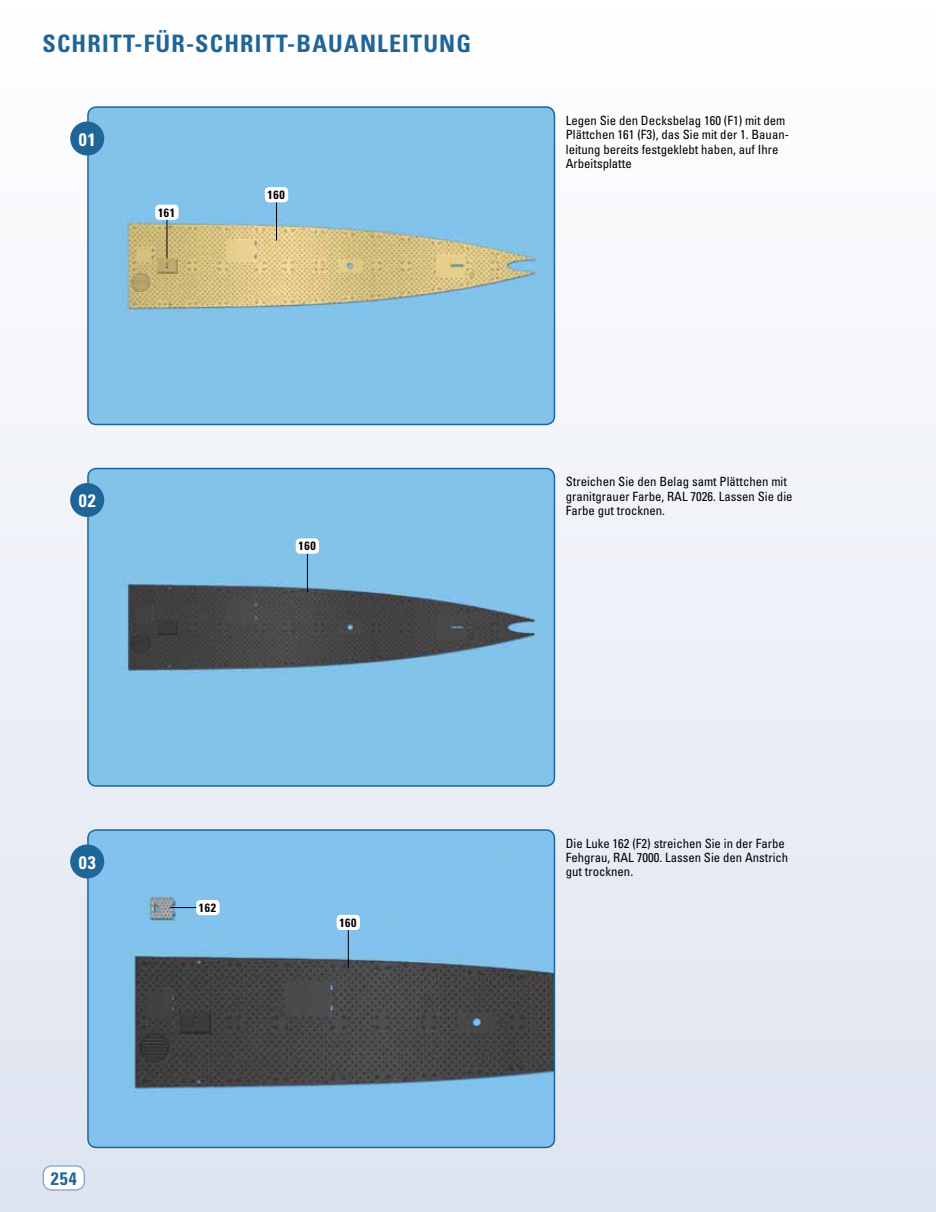
<style>
.page{position:relative;width:936px;height:1212px;background:#fff}
.page>*{position:absolute;margin:0;border:0;box-sizing:border-box;transform-origin:0 0}
.t1{font:700 condensed 24px "Univers";letter-spacing:.05em;color:#206598}
.t2{font:700 condensed 18px "Univers";color:#fff}
.t3{font:700 condensed 18px "Univers";color:#206598}
.t4{font:condensed 12.75px/14.2px "Univers";color:#000}
.t5{font:700 condensed 12px "Univers";letter-spacing:.05em;color:#000}
</style>
<div class="page">
<div style="left:0;top:0;width:935px;height:1212px;background:linear-gradient(to bottom,#fff,#dee4f0)"></div>
<div style="left:43px;top:1166px;width:41px;height:24px;background:#fff;border-radius:9px"></div>
<div style="left:43px;top:1165px;width:42px;height:26px;border:2px solid #93aacb;border-radius:9px"></div>
<img style="left:88px;top:468px;width:466px;height:318px">
<div style="left:87px;top:468px;width:468px;height:319px;border:2px solid #206598;border-radius:9px"></div>
<div style="left:70px;top:483px;width:34px;height:34px;background:#206598;border-radius:50%"></div>
<img style="left:88px;top:107px;width:466px;height:317px">
<div style="left:87px;top:106px;width:468px;height:319px;border:2px solid #206598;border-radius:9px"></div>
<div style="left:70px;top:121px;width:34px;height:35px;background:#206598;border-radius:50%"></div>
<img style="left:88px;top:830px;width:466px;height:317px">
<div style="left:87px;top:829px;width:468px;height:319px;border:2px solid #206598;border-radius:9px"></div>
<div style="left:70px;top:844px;width:34px;height:34px;background:#206598;border-radius:50%"></div>
<hr style="left:276px;top:199px;width:1px;height:42px;background:#000">
<div style="left:265px;top:187px;width:23px;height:15px;background:#fff;border-radius:4px"></div>
<hr style="left:307px;top:551px;width:1px;height:41px;background:#000">
<div style="left:296px;top:538px;width:23px;height:16px;background:#fff;border-radius:4px"></div>
<hr style="left:166px;top:217px;width:1px;height:41px;background:#000">
<div style="left:155px;top:205px;width:24px;height:15px;background:#fff;border-radius:4px"></div>
<hr style="left:348px;top:927px;width:1px;height:41px;background:#000">
<div style="left:336px;top:915px;width:24px;height:15px;background:#fff;border-radius:4px"></div>
<hr style="left:170px;top:907px;width:41px;height:1px;background:#000">
<div style="left:196px;top:900px;width:23px;height:15px;background:#fff;border-radius:4px"></div>
<h1 class="t1" style="left:43px;top:29px;width:430px">SCH RITT-FÜR-SCH RITT-BAUANLEITUNG</h1>
<h2 class="t2" style="left:79px;top:128px;width:18px">01</h2>
<p class="t5" style="left:158px;top:205px;width:19px">161</p>
<p class="t5" style="left:267px;top:187px;width:19px">160</p>
<p class="t4" style="left:566px;top:113px;width:225px">Legen Sie den Decksbelag 160 (F1) mit dem Plättchen 161 (F3), das Sie mit der 1. Bauan&shy;leitung bereits festgeklebt haben, auf Ihre Arbeitsplatte</p>
<h2 class="t2" style="left:79px;top:490px;width:18px">02</h2>
<p class="t5" style="left:298px;top:539px;width:19px">160</p>
<p class="t4" style="left:566px;top:475px;width:228px">Streichen Sie den Belag samt Plättchen mit granitgrauer Farbe, RAL 7026. Lassen Sie die<br>Farbe gut trocknen.</p>
<h2 class="t2" style="left:79px;top:851px;width:18px">03</h2>
<h2 class="t3" style="left:51px;top:1167px;width:27px">254</h2>
<p class="t5" style="left:199px;top:900px;width:19px">162</p>
<p class="t5" style="left:339px;top:915px;width:19px">160</p>
<p class="t4" style="left:566px;top:836px;width:224px">Die Luke 162 (F2) streichen Sie in der Farbe<br>Fehgrau, RAL 7000. Lassen Sie den Anstrich gut trocknen.</p>
</div>
